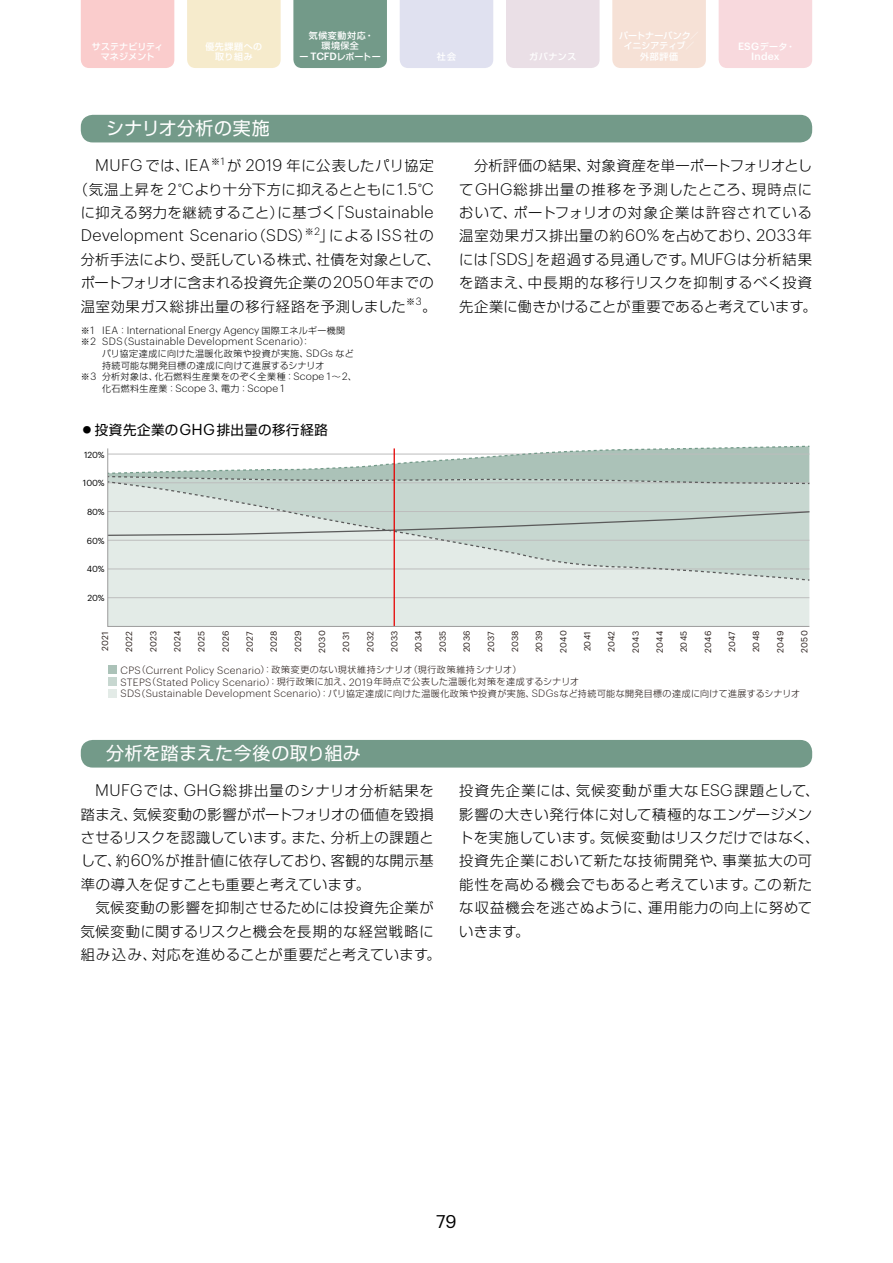
<style>
.page{position:relative;width:893px;height:1263px;background:#fff}
.page>*{position:absolute;margin:0;border:0;box-sizing:border-box;transform-origin:0 0}
.t1{font:18px "Shin Go Pro";letter-spacing:.02em;color:#fff}
.t2{font:18px "Graphik";color:#000}
.t3{font:300 16.35px "Graphik";letter-spacing:.025em;color:#000}
.t4{font:300 14.25px/23.4px "Shin Go Pro";letter-spacing:.05em;color:#000}
.t5{font:13.5px "Shin Go Pro";letter-spacing:.035em;color:#000}
.t6{font:300 10.35px/11.7px "Graphik";letter-spacing:.02em;color:#000}
.t7{font:500 10.35px "Graphik";letter-spacing:.015em;color:#fff}
.t8{font:300 9px/11.7px "Shin Go Pro";letter-spacing:.055em;color:#231815}
.t9{font:300 9px/11.7px "Shin Go Pro";letter-spacing:.05em;color:#000}
.t10{font:500 9px/10.6px "Shin Go Pro";letter-spacing:.04em;color:#fff;text-align:center}
.t11{font:500 9px/10.6px "Shin Go Pro";letter-spacing:.01em;color:#fff;text-align:center}
.t12{font:500 9px/10.6px "Shin Go Pro";letter-spacing:.06em;color:#fff;text-align:center}
.t13{font:8.7px "Graphik";letter-spacing:.025em;color:#231815}
.t14{font:8.7px "Graphik";color:#000}
.s1{font-family:"Graphik";font-size:10.35px}
.s2{font-family:"Graphik";font-size:16.35px}
.s3{font-family:"Shin Go Pro";font-size:14.25px}
.s4{font-family:"Shin Go Pro";font-size:9px}
.s5{font-size:8.55px}
.s6{font-family:"Graphik";font-size:15.45px}
</style>
<div class="page">
<div style="left:293px;top:0;width:94px;height:68px;background:#739a89"></div>
<div style="left:400px;top:0;width:93px;height:68px;background:#e0e1f0"></div>
<div style="left:506px;top:0;width:94px;height:68px;background:#eadfe6"></div>
<div style="left:81px;top:0;width:93px;height:68px;background:#facccc"></div>
<div style="left:719px;top:0;width:93px;height:68px;background:#f8d9dd"></div>
<div style="left:187px;top:0;width:94px;height:68px;background:#f6ebcc"></div>
<div style="left:612px;top:0;width:94px;height:68px;background:#f6e1d6"></div>
<svg style="left:690px;top:445px;width:120px;height:3px"></svg>
<div style="left:108px;top:665px;width:8px;height:9px;background:#abc2b8"></div>
<div style="left:108px;top:677px;width:8px;height:9px;background:#c7d7d0"></div>
<div style="left:108px;top:689px;width:8px;height:9px;background:#e3ebe7"></div>
<svg style="left:107px;top:448px;width:703px;height:179px;background:#d1dcd7"></svg>
<div style="left:81px;top:115px;width:731px;height:27px;background:#739a89;border-radius:12px"></div>
<div style="left:81px;top:740px;width:731px;height:27px;background:#739a89;border-radius:12px"></div>
<p class="t12" style="left:205px;top:40px;width:58px">優先課題への取り組み</p>
<p class="t11" style="left:619px;top:29px;width:81px">パートナーバンク／イニシアティブ／外部評価</p>
<p class="t10" style="left:299px;top:29px;width:83px">気候変動対応・<br>環境保全<br>ー <span class="s1">TCFD</span>レポートー</p>
<p class="t11" style="left:92px;top:40px;width:73px">サステナビリティマネジメント</p>
<p class="t10" style="left:738px;top:40px;width:58px"><span class="s1">ESG</span>データ・</p>
<p class="t7" style="left:751px;top:49px;width:30px">Index</p>
<p class="t10" style="left:437px;top:51px;width:21px">社会</p>
<p class="t10" style="left:529px;top:51px;width:49px">ガバナンス</p>
<p class="t1" style="left:106px;top:114px;width:165px">シナリオ分析の実施</p>
<p class="t4" style="left:74px;top:152px;width:362px;text-align:right"><span class="s2">MUFG</span> では、<span class="s2">IEA</span><sup>※</sup><sup>1</sup> が <span class="s2">2019</span> 年に公表したパリ協定<br>（気温上昇を <span class="s2">2</span>°<span class="s2">C</span>より十分下方に抑えるとともに<span class="s2">1.5</span>°<span class="s2">C</span>に抑える努力を継続すること）に基づく「<span class="s2">Sustainable</span></p>
<p class="t3" style="left:81px;top:223px;width:354px">Development Scenario<span class="s3">（</span>SDS<span class="s3">）</span><sup>※</sup><sup>2</sup><span class="s3">」による</span> ISS<span class="s3">社の</span></p>
<p class="t4" style="left:81px;top:246px;width:362px">分析手法により、受託している株式、社債を対象として、ポートフォリオに含まれる投資先企業の<span class="s2">2050</span>年までの温室効果ガス総排出量の移行経路を予測しました<sup>※</sup><sup>3</sup>。</p>
<p class="t6" style="left:102px;top:323px;width:245px">IEA<span class="s4">：</span>International Energy Agency <span class="s4">国際エネルギー機関<br></span>SDS<span class="s4">（</span>Sustainable Development Scenario<span class="s4">）：</span></p>
<p class="t9" style="left:102px;top:347px;width:256px">パリ協定達成に向けた温暖化政策や投資が実施、<span class="s1">SDGs</span> など持続可能な開発目標の達成に向けて進展するシナリオ<br>分析対象は、化石燃料生産業をのぞく全業種：<span class="s1">Scope 1</span>～<span class="s1">2</span>、化石燃料生産業：<span class="s1">Scope 3</span>、電力：<span class="s1">Scope 1</span></p>
<p class="t9" style="left:81px;top:323px;width:17px">※<span class="s1">1 </span>※<span class="s1">2</span></p>
<p class="t9" style="left:81px;top:370px;width:17px">※<span class="s1">3</span></p>
<p class="t5" style="left:83px;top:418px;width:247px"><span class="s5">●</span> 投資先企業の<span class="s6">GHG</span>排出量の移行経路</p>
<p class="t14" style="left:84px;top:448px;width:22px">120%</p>
<p class="t14" style="left:83px;top:476px;width:23px">100%</p>
<p class="t14" style="left:87px;top:505px;width:19px">80%</p>
<p class="t14" style="left:87px;top:534px;width:19px">60%</p>
<p class="t14" style="left:87px;top:563px;width:19px">40%</p>
<p class="t14" style="left:87px;top:591px;width:19px">20%</p>
<p class="t4" style="left:459px;top:152px;width:359px">　分析評価の結果、対象資産を単一ポートフォリオとして<span class="s2">GHG</span>総排出量の推移を予測したところ、現時点において、ポートフォリオの対象企業は許容されている温室効果ガス排出量の約<span class="s2">60%</span>を占めており、<span class="s2">2033</span>年には「<span class="s2">SDS</span>」を超過する見通しです。<span class="s2">MUFG</span>は分析結果を踏まえ、中長期的な移行リスクを抑制するべく投資先企業に働きかけることが重要であると考えています。</p>
<p class="t13" style="left:98px;top:651px;width:21px;rotate:-90deg">2021</p>
<p class="t13" style="left:123px;top:652px;width:22px;rotate:-90deg">2022</p>
<p class="t13" style="left:147px;top:652px;width:23px;rotate:-90deg">2023</p>
<p class="t13" style="left:171px;top:652px;width:23px;rotate:-90deg">2024</p>
<p class="t13" style="left:195px;top:652px;width:23px;rotate:-90deg">2025</p>
<p class="t13" style="left:219px;top:652px;width:23px;rotate:-90deg">2026</p>
<p class="t13" style="left:243px;top:652px;width:22px;rotate:-90deg">2027</p>
<p class="t13" style="left:267px;top:652px;width:23px;rotate:-90deg">2028</p>
<p class="t13" style="left:291px;top:652px;width:23px;rotate:-90deg">2029</p>
<p class="t13" style="left:315px;top:653px;width:24px;rotate:-90deg">2030</p>
<p class="t13" style="left:340px;top:651px;width:21px;rotate:-90deg">2031</p>
<p class="t13" style="left:364px;top:652px;width:23px;rotate:-90deg">2032</p>
<p class="t13" style="left:388px;top:652px;width:23px;rotate:-90deg">2033</p>
<p class="t13" style="left:412px;top:652px;width:23px;rotate:-90deg">2034</p>
<p class="t13" style="left:436px;top:652px;width:23px;rotate:-90deg">2035</p>
<p class="t13" style="left:460px;top:652px;width:23px;rotate:-90deg">2036</p>
<p class="t13" style="left:484px;top:652px;width:22px;rotate:-90deg">2037</p>
<p class="t13" style="left:508px;top:652px;width:23px;rotate:-90deg">2038</p>
<p class="t13" style="left:533px;top:652px;width:23px;rotate:-90deg">2039</p>
<p class="t13" style="left:557px;top:653px;width:24px;rotate:-90deg">2040</p>
<p class="t13" style="left:581px;top:651px;width:21px;rotate:-90deg">2041</p>
<p class="t13" style="left:605px;top:652px;width:23px;rotate:-90deg">2042</p>
<p class="t13" style="left:629px;top:652px;width:23px;rotate:-90deg">2043</p>
<p class="t13" style="left:653px;top:652px;width:24px;rotate:-90deg">2044</p>
<p class="t13" style="left:677px;top:652px;width:23px;rotate:-90deg">2045</p>
<p class="t13" style="left:701px;top:652px;width:23px;rotate:-90deg">2046</p>
<p class="t13" style="left:725px;top:652px;width:22px;rotate:-90deg">2047</p>
<p class="t13" style="left:750px;top:652px;width:23px;rotate:-90deg">2048</p>
<p class="t13" style="left:774px;top:652px;width:23px;rotate:-90deg">2049</p>
<p class="t13" style="left:798px;top:653px;width:24px;rotate:-90deg">2050</p>
<p class="t8" style="left:121px;top:663px;width:681px"><span class="s1">CPS</span>（<span class="s1">Current Policy Scenario</span>）：政策変更のない現状維持シナリオ（現行政策維持シナリオ）<br><span class="s1">STEPS</span>（<span class="s1">Stated Policy Scenario</span>）：現行政策に加え、<span class="s1">2019</span>年時点で公表した温暖化対策を達成するシナリオ<br><span class="s1">SDS</span>（<span class="s1">Sustainable Development Scenario</span>）：パリ協定達成に向けた温暖化政策や投資が実施、<span class="s1">SDGs</span>など持続可能な開発目標の達成に向けて進展するシナリオ</p>
<p class="t1" style="left:106px;top:739px;width:256px">分析を踏まえた今後の取り組み</p>
<p class="t4" style="left:81px;top:777px;width:362px;text-indent:15px"><span class="s2">MUFG</span>では、<span class="s2">GHG</span>総排出量のシナリオ分析結果を踏まえ、気候変動の影響がポートフォリオの価値を毀損させるリスクを認識しています。また、分析上の課題として、約<span class="s2">60%</span>が推計値に依存しており、客観的な開示基準の導入を促すことも重要と考えています。<br>　気候変動の影響を抑制させるためには投資先企業が気候変動に関するリスクと機会を長期的な経営戦略に組み込み、対応を進めることが重要だと考えています。</p>
<p class="t4" style="left:459px;top:777px;width:362px">投資先企業には、気候変動が重大な<span class="s2">ESG</span>課題として、影響の大きい発行体に対して積極的なエンゲージメントを実施しています。気候変動はリスクだけではなく、投資先企業において新たな技術開発や、事業拡大の可能性を高める機会でもあると考えています。この新たな収益機会を逃さぬように、運用能力の向上に努めていきます。</p>
<p class="t2" style="left:436px;top:1208px;width:22px">79</p>
</div>
